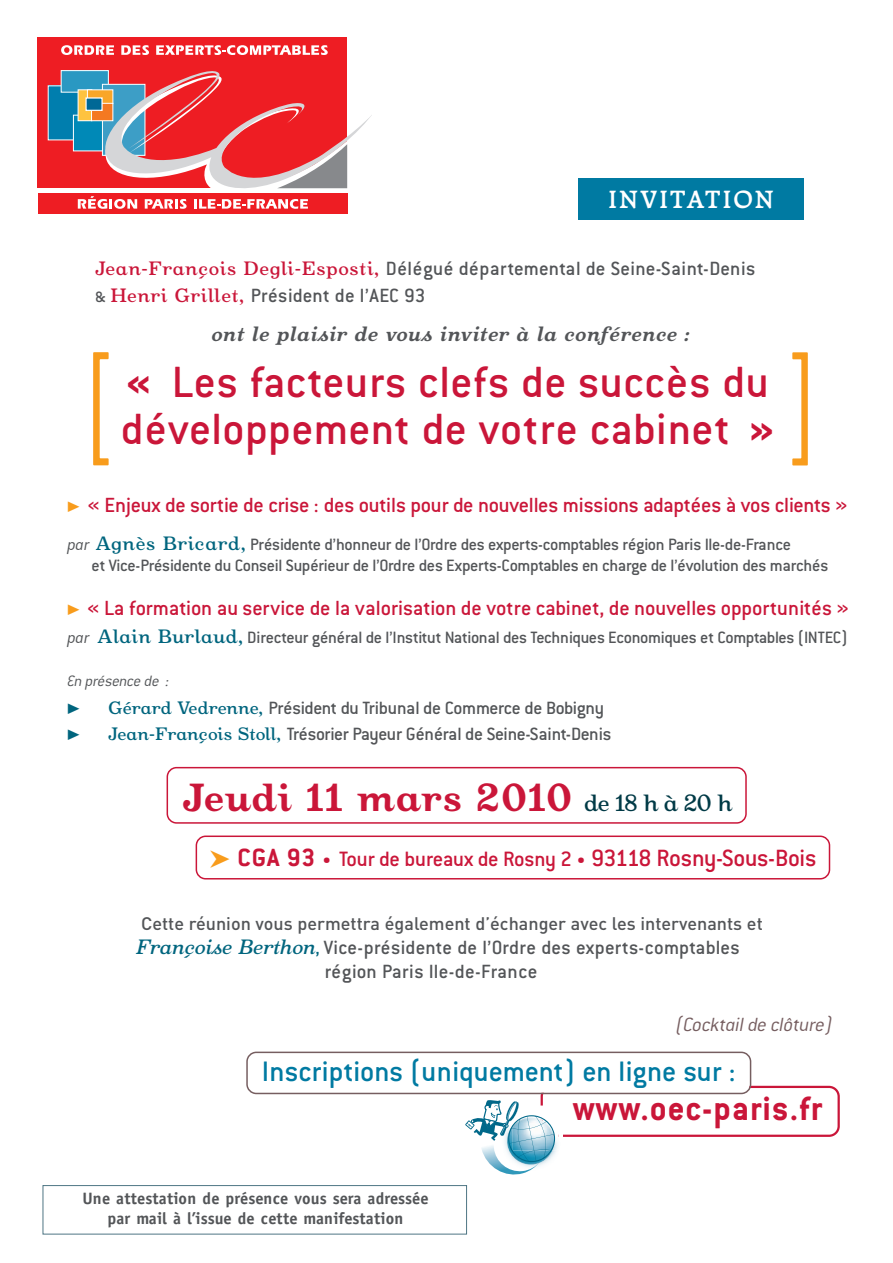
<style>
.page{position:relative;width:893px;height:1263px;background:#fff}
.page>*{position:absolute;margin:0;border:0;box-sizing:border-box;transform-origin:0 0}
.t1{font:300 123px "Conduit ITC";color:#f89c1c;scale:.78 1}
.t2{font:500 48px "Conduit ITC";letter-spacing:.01em;color:#ca1639}
.t3{font:700 42.45px "Oxtail OT";letter-spacing:.01em;color:#ca1639}
.t4{font:700 36.75px "Conduit ITC";letter-spacing:.025em;color:#ca1639}
.t5{font:500 30.9px "Conduit ITC";color:#007aa2}
.t6{font:600 27px "Raleigh";letter-spacing:.075em;color:#fff}
.t7{font:500 22.8px "Conduit ITC";letter-spacing:-.015em;color:#ca1639}
.t8{font:500 22.5px "Conduit ITC";letter-spacing:-.005em;color:#ca1639}
.t9{font:italic 700 22.5px "Oxtail OT";letter-spacing:.01em;color:#535558}
.t10{font:500 21px/27px "Conduit ITC";letter-spacing:.01em;color:#535558}
.t11{font:italic 300 21px "Conduit ITC";letter-spacing:-.005em;color:#765e60}
.t12{font:21px "Fleches Left Right";color:#00657e}
.t13{font:500 19.5px "Conduit ITC";letter-spacing:-.02em;color:#535558}
.t14{font:500 18px/20.9px "Conduit ITC";letter-spacing:-.02em;color:#535558}
.t15{font:500 18px "DIN";color:#535558}
.t16{font:700 16.5px/20px "AT Officina Sans";color:#535558;text-align:center}
.t17{font:italic 300 16.5px "Conduit ITC";letter-spacing:-.015em;color:#535558}
.s1{font-family:"Oxtail OT";color:#ca1639}
.s2{font-size:16.5px}
.s3{font-family:"Fleches Left Right";font-weight:400;font-size:21px;color:#f89c1c}
.s4{font-weight:300;font-style:italic}
.s5{font-family:"Oxtail OT";font-size:21px;color:#00657e}
.s6{font-family:"Oxtail OT";color:#00657e}
.s7{font-weight:700;font-size:43.5px}
.s8{font-weight:500;font-size:25.5px;color:#003a46}
.s9{font-family:"Fleches Left Right";font-weight:400;font-size:34.95px;color:#f89c1c}
.s10{font-weight:700;font-size:27.3px}
.s11{font-size:18.3px}
.s12{font-size:25.8px}
.s13{font-family:"Oxtail OT";font-style:italic;font-size:22.5px;color:#00657e}
.s14{font-size:19.5px;color:#00657e}
</style>
<div class="page">
<div style="left:38px;top:38px;width:309px;height:150px;background:#ee1d23"></div>
<div style="left:48px;top:86px;width:32px;height:54px;background:#007eae"></div>
<div style="left:61px;top:71px;width:47px;height:21px;background:#2a98c2"></div>
<div style="left:61px;top:70px;width:48px;height:23px;border:1px solid #fff"></div>
<div style="left:73px;top:115px;width:29px;height:36px;background:#0089b7"></div>
<div style="left:73px;top:115px;width:30px;height:36px;border:1px solid #fff"></div>
<div style="left:38px;top:193px;width:309px;height:21px;background:#ee1d23"></div>
<svg style="left:61px;top:45px;width:53px;height:10px"></svg>
<svg style="left:121px;top:45px;width:28px;height:10px"></svg>
<svg style="left:156px;top:45px;width:172px;height:10px"></svg>
<svg style="left:78px;top:70px;width:294px;height:139px"></svg>
<svg style="left:196px;top:835px;width:634px;height:44px"></svg>
<svg style="left:167px;top:767px;width:580px;height:57px"></svg>
<svg style="left:246px;top:1051px;width:594px;height:124px"></svg>
<div style="left:43px;top:1185px;width:424px;height:49px;border:1px solid #4e7684"></div>
<div style="left:579px;top:179px;width:225px;height:41px;background:#007aa2"></div>
<h3 class="t6" style="left:609px;top:188px;width:167px">INVITATION</h3>
<p class="t10" style="left:95px;top:257px;width:662px"><span class="s1">Jean-François Degli-Esposti,</span> Délégué départemental de Seine-Saint-Denis <span class="s2">&amp;</span> <span class="s1">Henri Grillet,</span> Président de l’AEC 93</p>
<p class="t9" style="left:211px;top:327px;width:480px">ont le plaisir de vous inviter à la conférence :</p>
<h1 class="t1" style="left:84px;top:365px;width:45px">[</h1>
<h1 class="t1" style="left:783px;top:366px;width:45px">]</h1>
<p class="t8" style="left:67px;top:497px;width:782px"><span class="s3">!</span> « Enjeux de sortie de crise : des outils pour de nouvelles missions adaptées à vos clients »</p>
<p class="t14" style="left:91px;top:536px;width:738px;text-indent:-24px"><span class="s4">par</span> <span class="s5">Agnès Bricard,</span> Présidente d’honneur de l’Ordre des experts-comptables région Paris Ile-de-France<br>et Vice-Présidente du Conseil Supérieur de l’Ordre des Experts-Comptables en charge de l’évolution des marchés</p>
<p class="t8" style="left:67px;top:601px;width:783px"><span class="s3">!</span> « La formation au service de la valorisation de votre cabinet, de nouvelles opportunités »</p>
<p class="t14" style="left:67px;top:629px;width:782px"><span class="s4">par</span> <span class="s5">Alain Burlaud,</span> Directeur général de l’Institut National des Techniques Economiques et Comptables (INTEC)</p>
<p class="t17" style="left:67px;top:675px;width:103px">En présence de :</p>
<p class="t12" style="left:67px;top:695px;width:14px">!</p>
<p class="t13" style="left:108px;top:702px;width:497px"><span class="s6">Gérard Vedrenne,</span> Président du Tribunal de Commerce de Bobigny</p>
<p class="t12" style="left:67px;top:720px;width:14px">!</p>
<p class="t13" style="left:108px;top:727px;width:505px"><span class="s6">Jean-François Stoll,</span> Trésorier Payeur Général de Seine-Saint-Denis</p>
<h2 class="t2" style="left:126px;top:367px;width:644px"><span class="s7">«</span> Les facteurs clefs de succès du</h2>
<h2 class="t2" style="left:121px;top:414px;width:655px">développement de votre cabinet <span class="s7">»</span></h2>
<h3 class="t3" style="left:182px;top:784px;width:552px">Jeudi 11 mars 2010 <span class="s8">de 18 h à 20 h</span></h3>
<p class="t7" style="left:207px;top:852px;width:611px"><span class="s9">z</span> <span class="s10">CGA 93</span> <span class="s11">•</span> Tour de bureaux de Rosny 2 <span class="s11">•</span> <span class="s12">93118 Rosny-Sous-Bois</span></p>
<p class="t15" style="left:141px;top:913px;width:623px">Cette réunion vous permettra également d’échanger avec les intervenants et</p>
<p class="t10" style="left:325px;top:938px;width:417px;line-height:23.4px;text-indent:-189px"><span class="s13">Françoise Berthon</span><span class="s14">,</span> Vice-présidente de l’Ordre des experts-comptables région Paris Ile-de-France</p>
<p class="t11" style="left:676px;top:1017px;width:158px">(Cocktail de clôture)</p>
<h3 class="t5" style="left:262px;top:1061px;width:475px">Inscriptions (uniquement) en ligne sur :</h3>
<h3 class="t4" style="left:573px;top:1097px;width:251px">www.oec-paris.fr</h3>
<p class="t16" style="left:83px;top:1189px;width:348px">Une attestation de présence vous sera adressée par mail à l’issue de cette manifestation</p>
</div>
